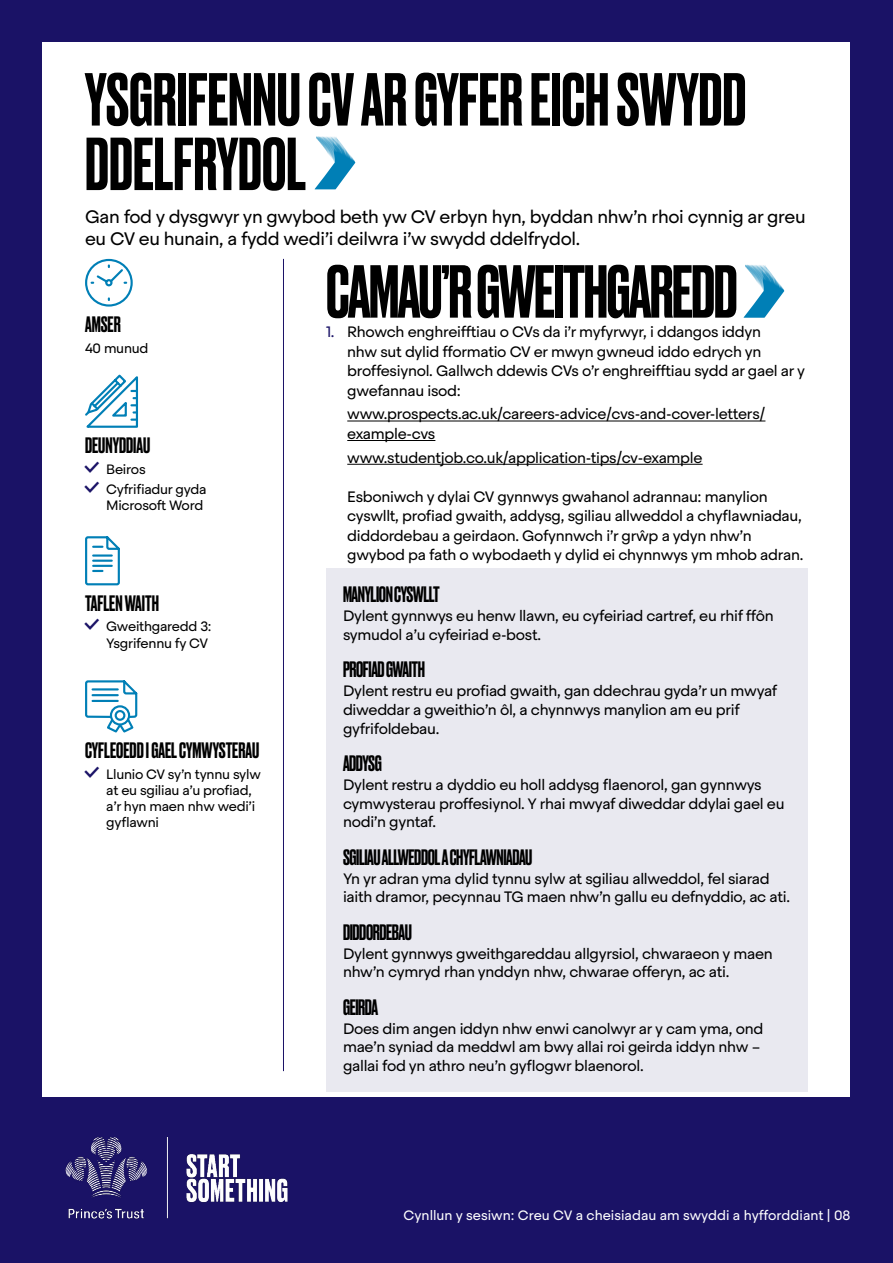
<style>
.page{position:relative;width:893px;height:1263px;background:#1a1266}
.page>*{position:absolute;margin:0;border:0;box-sizing:border-box;transform-origin:0 0}
.t1{font:500 70.5px/64.5px "Druk";color:#000}
.t2{font:500 70.5px "Druk";letter-spacing:-.02em;color:#000}
.t3{font:500 21px "Druk";letter-spacing:-.02em;color:#000}
.t4{font:500 21px "Druk";color:#000}
.t5{font:18px/21.6px "Steradian";letter-spacing:-.02em;color:#000}
.t6{font:15px/18.8px "Steradian";letter-spacing:-.02em;color:#000}
.t7{font:13.5px/16.2px "Steradian";letter-spacing:-.02em;color:#000}
.t8{font:13.5px "Steradian";color:#fff}
.s1{color:#1a1266}
</style>
<div class="page">
<div style="left:43px;top:43px;width:807px;height:1054px;background:#fff"></div>
<svg style="left:315px;top:136px;width:40px;height:53px"></svg>
<svg style="left:744px;top:265px;width:40px;height:53px"></svg>
<hr style="left:283px;top:259px;width:1px;height:812px;background:#1a1266">
<svg style="left:85px;top:258px;width:48px;height:49px"></svg>
<svg style="left:85px;top:374px;width:53px;height:54px"></svg>
<svg style="left:85px;top:536px;width:35px;height:50px"></svg>
<hr style="left:347px;top:421px;width:418px;height:1px;background:#000">
<hr style="left:347px;top:440px;width:88px;height:1px;background:#000">
<hr style="left:347px;top:464px;width:356px;height:1px;background:#000">
<div style="left:326px;top:568px;width:482px;height:524px;background:#e9e9f0"></div>
<svg style="left:85px;top:680px;width:53px;height:53px"></svg>
<img style="left:65px;top:1137px;width:223px;height:82px">
<h1 class="t1" style="left:85px;top:64px;width:663px">YSGRIFENNU CV AR GYFER EICH SWYDD<br>DDELFRYDOL</h1>
<p class="t5" style="left:85px;top:206px;width:722px">Gan fod y dysgwyr yn gwybod beth yw CV erbyn hyn, byddan nhw’n rhoi cynnig ar greu eu CV eu hunain, a fydd wedi’i deilwra i’w swydd ddelfrydol.</p>
<h2 class="t3" style="left:85px;top:310px;width:37px">AMSER</h2>
<p class="t7" style="left:85px;top:340px;width:65px">40 munud</p>
<h2 class="t4" style="left:85px;top:431px;width:67px">DEUNYDDIAU</h2>
<p class="t7" style="left:106px;top:459px;width:102px;line-height:20.4px">Beiros<br>Cyfrifiadur gyda</p>
<p class="t7" style="left:106px;top:498px;width:99px">Microsoft Word</p>
<h2 class="t4" style="left:85px;top:589px;width:75px">TAFLEN WAITH</h2>
<p class="t7" style="left:106px;top:619px;width:107px">Gweithgaredd 3:<br>Ysgrifennu fy CV</p>
<h2 class="t4" style="left:85px;top:736px;width:176px">CYFLEOEDD I GAEL CYMWYSTERAU</h2>
<p class="t7" style="left:106px;top:766px;width:156px">Llunio CV sy’n tynnu sylw at eu sgiliau a’u profiad, a’r hyn maen nhw wedi’i gyflawni</p>
<h1 class="t2" style="left:326px;top:243px;width:413px">CAMAU’R GWEITHGAREDD</h1>
<p class="t6" style="left:347px;top:322px;width:459px;line-height:19.5px;text-indent:-21px"><span class="s1">1.</span> Rhowch enghreifftiau o CVs da i’r myfyrwyr, i ddangos iddyn<br>nhw sut dylid fformatio CV er mwyn gwneud iddo edrych yn broffesiynol. Gallwch ddewis CVs o’r enghreifftiau sydd ar gael ar y gwefannau isod:</p>
<p class="t6" style="left:347px;top:404px;width:420px;line-height:19.5px">www.prospects.ac.uk/careers-advice/cvs-and-cover-letters/ example-cvs</p>
<p class="t6" style="left:347px;top:448px;width:357px">www.studentjob.co.uk/application-tips/cv-example</p>
<p class="t6" style="left:347px;top:487px;width:458px;line-height:19.5px">Esboniwch y dylai CV gynnwys gwahanol adrannau: manylion cyswllt, profiad gwaith, addysg, sgiliau allweddol a chyflawniadau, diddordebau a geirdaon. Gofynnwch i’r grŵp a ydyn nhw’n gwybod pa fath o wybodaeth y dylid ei chynnwys ym mhob adran.</p>
<h2 class="t3" style="left:343px;top:580px;width:98px">MANYLION CYSWLLT</h2>
<p class="t6" style="left:343px;top:606px;width:432px">Dylent gynnwys eu henw llawn, eu cyfeiriad cartref, eu rhif ffôn symudol a’u cyfeiriad e-bost.</p>
<h2 class="t3" style="left:343px;top:655px;width:84px">PROFIAD GWAITH</h2>
<p class="t6" style="left:343px;top:681px;width:436px">Dylent restru eu profiad gwaith, gan ddechrau gyda’r un mwyaf diweddar a gweithio’n ôl, a chynnwys manylion am eu prif gyfrifoldebau.</p>
<h2 class="t3" style="left:343px;top:749px;width:40px">ADDYSG</h2>
<p class="t6" style="left:343px;top:775px;width:443px">Dylent restru a dyddio eu holl addysg flaenorol, gan gynnwys cymwysterau proffesiynol. Y rhai mwyaf diweddar ddylai gael eu nodi’n gyntaf.</p>
<h2 class="t3" style="left:343px;top:843px;width:191px">SGILIAU ALLWEDDOL A CHYFLAWNIADAU</h2>
<p class="t6" style="left:343px;top:869px;width:448px">Yn yr adran yma dylid tynnu sylw at sgiliau allweddol, fel siarad iaith dramor, pecynnau TG maen nhw’n gallu eu defnyddio, ac ati.</p>
<h2 class="t3" style="left:343px;top:918px;width:70px">DIDDORDEBAU</h2>
<p class="t6" style="left:343px;top:944px;width:431px">Dylent gynnwys gweithgareddau allgyrsiol, chwaraeon y maen nhw’n cymryd rhan ynddyn nhw, chwarae offeryn, ac ati.</p>
<h2 class="t3" style="left:343px;top:993px;width:37px">GEIRDA</h2>
<p class="t6" style="left:343px;top:1019px;width:422px">Does dim angen iddyn nhw enwi canolwyr ar y cam yma, ond mae’n syniad da meddwl am bwy allai roi geirda iddyn nhw – gallai fod yn athro neu’n gyflogwr blaenorol.</p>
<p class="t8" style="left:404px;top:1207px;width:448px">Cynllun y sesiwn: Creu CV a cheisiadau am swyddi a hyfforddiant | 08</p>
</div>
